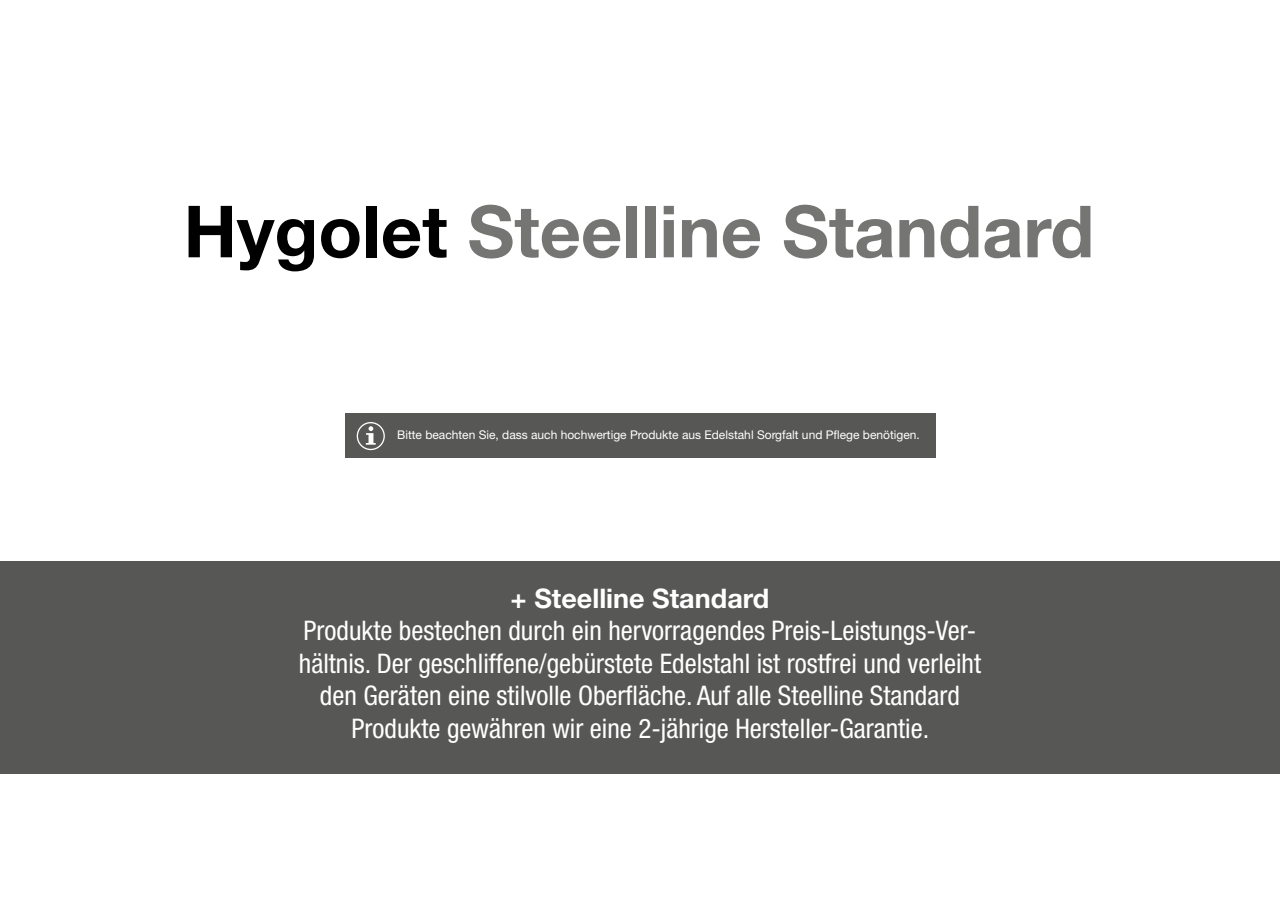
<style>
.page{position:relative;width:1280px;height:910px;background:#fff}
.page>*{position:absolute;margin:0;border:0;box-sizing:border-box;transform-origin:0 0}
.t1{font:700 72px "Helvetica Neue LT Std";color:#757574}
.t2{font:condensed 27px/32.4px "Helvetica Neue LT Std";color:#fff;text-align:center}
.t3{font:700 27px "Helvetica Neue LT Std";color:#fff}
.t4{font:12px "Helvetica Neue LT Std";color:#fff}
.s1{color:#000}
</style>
<div class="page">
<hr style="left:0;top:349px;width:1px;height:212px;background:#757474">
<div style="left:0;top:561px;width:1280px;height:213px;background:#575756"></div>
<div style="left:345px;top:413px;width:590px;height:44px;background:#575756"></div>
<svg style="left:357px;top:422px;width:28px;height:28px"></svg>
<h1 class="t1" style="left:184px;top:187px;width:912px"><span class="s1">Hygolet</span> Steelline Standard</h1>
<p class="t4" style="left:397px;top:427px;width:524px">Bitte beachten Sie, dass auch hochwertige Produkte aus Edelstahl Sorgfalt und Pflege benötigen.</p>
<p class="t3" style="left:511px;top:582px;width:260px">+ Steelline Standard</p>
<p class="t2" style="left:299px;top:614px;width:684px">Produkte bestechen durch ein hervorragendes Preis-Leistungs-Ver&shy;hältnis. Der geschliffene/gebürstete Edelstahl ist rostfrei und verleiht den Geräten eine stilvolle Oberfläche. Auf alle Steelline Standard Produkte gewähren wir eine 2-jährige Hersteller-Garantie.</p>
</div>
